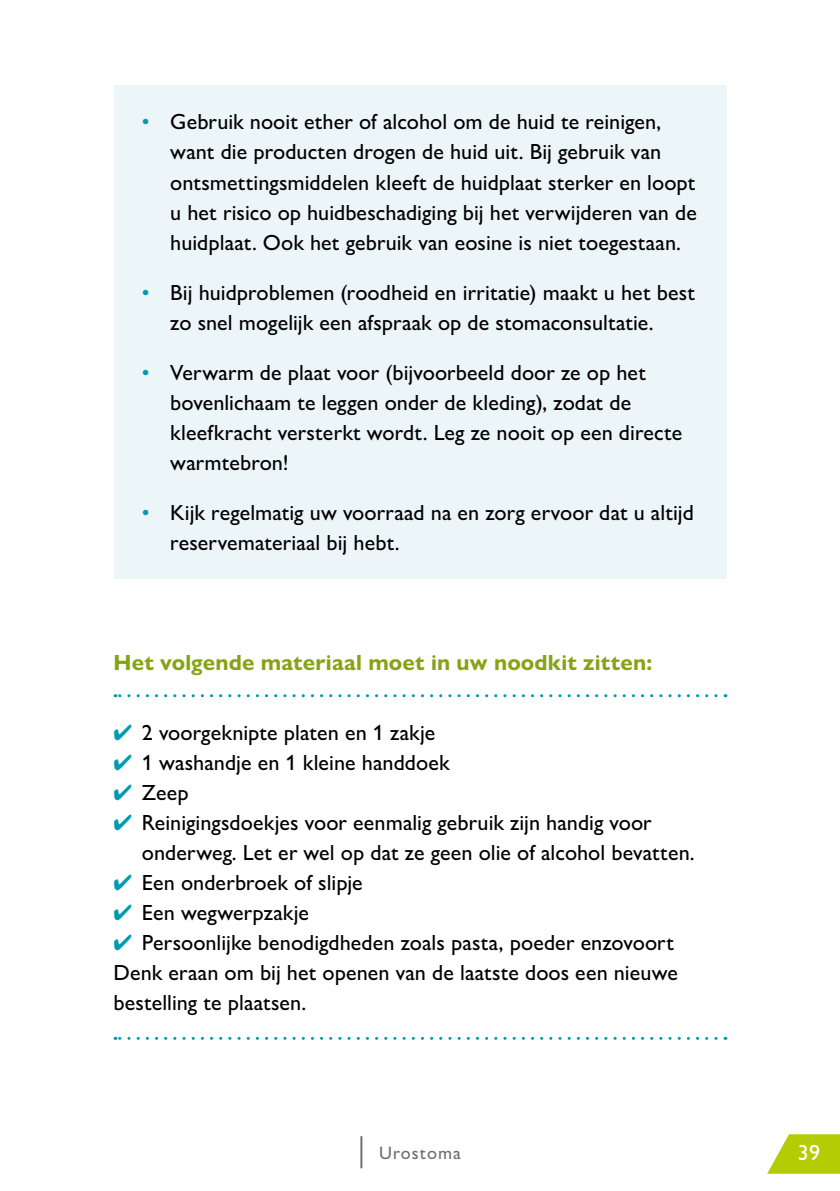
<style>
.page{position:relative;width:840px;height:1191px;background:#fff}
.page>*{position:absolute;margin:0;border:0;box-sizing:border-box;transform-origin:0 0}
.t1{font:500 22px/30px "Gill Sans Nova";letter-spacing:.005em;color:#000}
.t2{font:700 22px "Gill Sans Nova";letter-spacing:.01em;color:#86a315}
.t3{font:500 22px "Gill Sans Nova";color:#fff}
.t4{font:500 18px "Gill Sans Nova";letter-spacing:.06em;color:#706f6f}
.s1{color:#009bb1}
</style>
<div class="page">
<hr style="left:360px;top:1136px;width:2px;height:32px;background:#706f6f">
<svg style="left:767px;top:1134px;width:72px;height:39px"></svg>
<div style="left:113px;top:85px;width:613px;height:493px;background:#ecf5f8"></div>
<svg style="left:115px;top:694px;width:600px;height:3px"></svg>
<svg style="left:115px;top:1036px;width:600px;height:3px"></svg>
<p class="t1" style="left:170px;top:107px;width:528px;text-indent:-28px"><span class="s1">•</span> Gebruik nooit ether of alcohol om de huid te reinigen, want die producten drogen de huid uit. Bij gebruik van ontsmettingsmiddelen kleeft de huidplaat sterker en loopt u het risico op huidbeschadiging bij het verwijderen van de huidplaat. Ook het gebruik van eosine is niet toegestaan.</p>
<p class="t1" style="left:170px;top:277px;width:526px;text-indent:-28px"><span class="s1">•</span> Bij huidproblemen (roodheid en irritatie) maakt u het best zo snel mogelijk een afspraak op de stomaconsultatie.</p>
<p class="t1" style="left:170px;top:357px;width:513px;text-indent:-28px"><span class="s1">•</span> Verwarm de plaat voor (bijvoorbeeld door ze op het bovenlichaam te leggen onder de kleding), zodat de kleefkracht versterkt wordt. Leg ze nooit op een directe warmtebron!</p>
<p class="t1" style="left:170px;top:497px;width:525px;text-indent:-28px"><span class="s1">•</span> Kijk regelmatig uw voorraad na en zorg ervoor dat u altijd reservemateriaal bij hebt.</p>
<p class="t2" style="left:113px;top:648px;width:540px">Het volgende materiaal moet in uw noodkit zitten:</p>
<p class="t1" style="left:113px;top:717px;width:323px"><span class="s1">✔</span> 2 voorgeknipte platen en 1 zakje</p>
<p class="t1" style="left:113px;top:747px;width:337px"><span class="s1">✔</span> 1 washandje en 1 kleine handdoek</p>
<p class="t1" style="left:113px;top:777px;width:77px"><span class="s1">✔</span> Zeep</p>
<p class="t1" style="left:142px;top:807px;width:554px;text-indent:-28px"><span class="s1">✔</span> Reinigingsdoekjes voor eenmalig gebruik zijn handig voor onderweg. Let er wel op dat ze geen olie of alcohol bevatten.</p>
<p class="t1" style="left:113px;top:867px;width:251px"><span class="s1">✔</span> Een onderbroek of slipje</p>
<p class="t1" style="left:113px;top:897px;width:197px"><span class="s1">✔</span> Een wegwerpzakje</p>
<p class="t1" style="left:113px;top:927px;width:565px"><span class="s1">✔</span> Persoonlijke benodigdheden zoals pasta, poeder enzovoort<br>Denk eraan om bij het openen van de laatste doos een nieuwe bestelling te plaatsen.</p>
<p class="t4" style="left:379px;top:1141px;width:83px">Urostoma</p>
<p class="t3" style="left:797px;top:1138px;width:23px">39</p>
</div>
